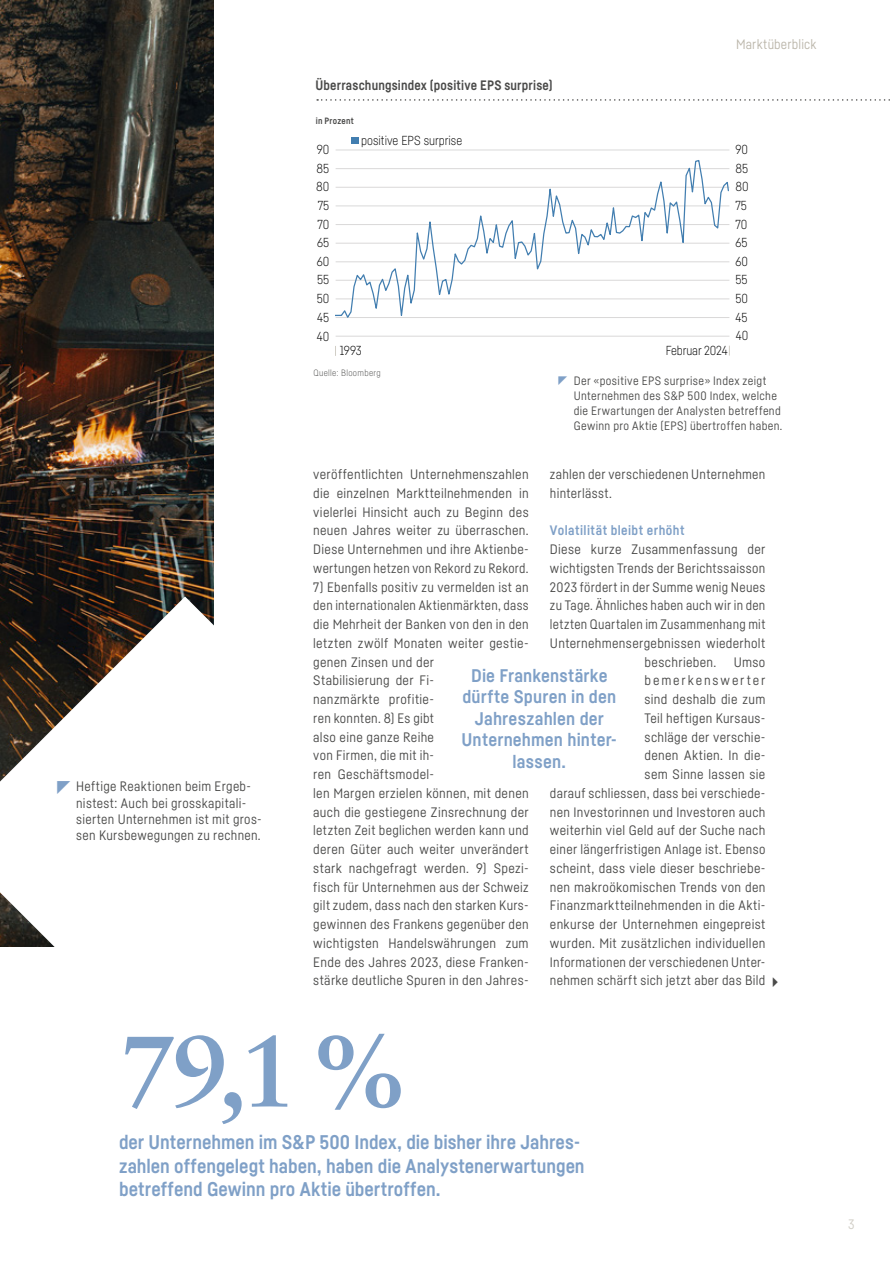
<style>
.page{position:relative;width:893px;height:1263px;background:#fff}
.page>*{position:absolute;margin:0;border:0;box-sizing:border-box;transform-origin:0 0}
.t1{font:700 101.25px "Sabon LT Pro";color:#7fa0c7}
.t2{font:700 19.5px/23.4px "Fabrikat";color:#7fa0c7}
.t3{font:700 18px/21.6px "Fabrikat";letter-spacing:.01em;color:#7fa0c7;text-align:center}
.t4{font:13.5px/18.8px "Fabrikat";letter-spacing:.02em;color:#4a4a49}
.t5{font:700 13.5px "Fabrikat";letter-spacing:.01em;color:#4a4a49}
.t6{font:700 13.5px "Fabrikat";letter-spacing:.03em;color:#7fa0c7}
.t7{font:13.5px "Fabrikat";letter-spacing:.01em;color:#bbb6aa}
.t8{font:13.5px "Fabrikat";color:#d0cdc5}
.t9{font:300 12.9px/18.5px "Fabrikat";color:#000}
.t10{font:12px/15px "Fabrikat";letter-spacing:.03em;color:#4a4a49}
.t11{font:300 9px "Fabrikat";letter-spacing:.035em;color:#4a4a49}
.t12{font:700 9px "Fabrikat";letter-spacing:.025em;color:#4a4a49}
</style>
<div class="page">
<img style="left:0;top:0;width:213px;height:596px">
<svg style="left:0;top:596px;width:214px;height:351px"></svg>
<div style="left:76px;top:780px;width:187px;height:152px;background:#fff"></div>
<div style="left:351px;top:137px;width:7px;height:7px;background:#427eb0"></div>
<hr style="left:336px;top:150px;width:393px;height:1px;background:#dad9d9">
<hr style="left:336px;top:336px;width:393px;height:1px;background:#dad9d9">
<svg style="left:335px;top:160px;width:395px;height:158px"></svg>
<svg style="left:317px;top:99px;width:573px;height:2px"></svg>
<svg style="left:57px;top:781px;width:13px;height:13px"></svg>
<p class="t4" style="left:76px;top:778px;width:187px;line-height:16.2px">Heftige Reaktionen beim Ergeb&shy;nistest: Auch bei grosskapitali&shy;sierten Unternehmen ist mit gros&shy;sen Kursbewegungen zu rechnen.</p>
<p class="t5" style="left:315px;top:76px;width:239px">Überraschungsindex (positive EPS surprise)</p>
<p class="t12" style="left:316px;top:115px;width:40px">in Prozent</p>
<p class="t9" style="left:317px;top:140px;width:14px">90</p>
<p class="t9" style="left:317px;top:158px;width:14px">85</p>
<p class="t9" style="left:316px;top:177px;width:15px">80</p>
<p class="t9" style="left:318px;top:196px;width:13px">75</p>
<p class="t9" style="left:317px;top:214px;width:13px">70</p>
<p class="t9" style="left:317px;top:233px;width:14px">65</p>
<p class="t9" style="left:317px;top:252px;width:14px">60</p>
<p class="t9" style="left:317px;top:270px;width:14px">55</p>
<p class="t9" style="left:317px;top:289px;width:14px">50</p>
<p class="t9" style="left:317px;top:308px;width:14px">45</p>
<p class="t9" style="left:317px;top:326px;width:14px">40</p>
<p class="t9" style="left:361px;top:131px;width:103px">positive EPS surprise</p>
<p class="t9" style="left:340px;top:341px;width:24px">1993</p>
<p class="t11" style="left:313px;top:367px;width:69px">Quelle: Bloomberg</p>
<p class="t7" style="left:736px;top:36px;width:82px">Marktüberblick</p>
<p class="t9" style="left:735px;top:140px;width:14px">90</p>
<p class="t9" style="left:735px;top:159px;width:14px">85</p>
<p class="t9" style="left:735px;top:177px;width:15px">80</p>
<p class="t9" style="left:735px;top:196px;width:13px">75</p>
<p class="t9" style="left:735px;top:215px;width:14px">70<br>65</p>
<p class="t9" style="left:735px;top:252px;width:14px">60<br>55</p>
<p class="t9" style="left:735px;top:289px;width:14px">50</p>
<p class="t9" style="left:735px;top:307px;width:14px">45</p>
<p class="t9" style="left:666px;top:341px;width:63px">Februar 2024</p>
<p class="t9" style="left:736px;top:326px;width:14px">40</p>
<p class="t10" style="left:574px;top:373px;width:210px">Der «positive EPS surprise» Index zeigt Unternehmen des S&amp;P 500 Index, welche die Erwartungen der Analysten betreffend Gewinn pro Aktie (EPS) übertroffen haben.</p>
<p class="t4" style="left:313px;top:465px;width:217px;text-align:justify">veröffentlichten Unternehmenszahlen die einzelnen Marktteilnehmenden in vielerlei Hinsicht auch zu Beginn des neuen Jahres weiter zu überraschen.<br>Diese Unternehmen und ihre Aktienbe&shy;wertungen hetzen von Rekord zu Rekord.</p>
<p class="t4" style="left:313px;top:577px;width:217px">7) Ebenfalls positiv zu vermelden ist an den internationalen Aktienmärkten, dass die Mehrheit der Banken von den in den letzten zwölf Monaten weiter gestie&shy;genen Zinsen und der<br>Stabilisierung der Fi-<br>nanzmärkte profitie-<br>ren konnten. 8) Es gibt<br>also eine ganze Reihe<br>von Firmen, die mit ih-<br>ren Geschäftsmodel-<br>len Margen erzielen können, mit denen auch die gestiegene Zinsrechnung der letzten Zeit beglichen werden kann und deren Güter auch weiter unverändert stark nachgefragt werden. 9) Spezi&shy;fisch für Unternehmen aus der Schweiz gilt zudem, dass nach den starken Kurs&shy;gewinnen des Frankens gegenüber den wichtigsten Handelswährungen zum<br>Ende des Jahres 2023, diese Franken&shy;stärke deutliche Spuren in den Jahres-</p>
<p class="t4" style="left:550px;top:465px;width:217px">zahlen der verschiedenen Unternehmen hinterlässt.</p>
<p class="t6" style="left:550px;top:522px;width:136px">Volatilität bleibt erhöht</p>
<p class="t4" style="left:550px;top:540px;width:217px">Diese kurze Zusammenfassung der</p>
<p class="t4" style="left:550px;top:558px;width:217px">wichtigsten Trends der Berichtssaisson</p>
<p class="t4" style="left:550px;top:577px;width:217px">2023 fördert in der Summe wenig Neues</p>
<p class="t4" style="left:550px;top:596px;width:217px">zu Tage. Ähnliches haben auch wir in den</p>
<p class="t4" style="left:550px;top:615px;width:217px">letzten Quartalen im Zusammenhang mit</p>
<p class="t4" style="left:550px;top:633px;width:217px">Unternehmensergebnissen wiederholt</p>
<p class="t4" style="left:645px;top:652px;width:73px">beschrieben.</p>
<p class="t4" style="left:550px;top:652px;width:217px;text-align:right">Umso<br>bemerkenswerter<br>sind deshalb die zum<br>Teil heftigen Kursaus-<br>schläge der verschie-<br>denen Aktien. In die-<br>sem Sinne lassen sie<br>darauf schliessen, dass bei verschiede&shy;nen Investorinnen und Investoren auch weiterhin viel Geld auf der Suche nach einer längerfristigen Anlage ist. Ebenso scheint, dass viele dieser beschriebe&shy;nen makroökomischen Trends von den<br>Finanzmarktteilnehmenden in die Akti&shy;enkurse der Unternehmen eingepreist wurden. Mit zusätzlichen individuellen<br>Informationen der verschiedenen Unter&shy;nehmen schärft sich jetzt aber das Bild</p>
<h3 class="t3" style="left:461px;top:664px;width:157px">Die Frankenstärke dürfte Spuren in den<br>Jahreszahlen der<br>Unternehmen hinter&shy;lassen.</h3>
<h1 class="t1" style="left:119px;top:1008px;width:293px">79,1 %</h1>
<h2 class="t2" style="left:119px;top:1130px;width:467px">der Unternehmen im S&amp;P 500 Index, die bisher ihre Jahres&shy;zahlen offengelegt haben, haben die Analystenerwartungen betreffend Gewinn pro Aktie übertroffen.</h2>
<p class="t8" style="left:848px;top:1215px;width:8px">3</p>
</div>
